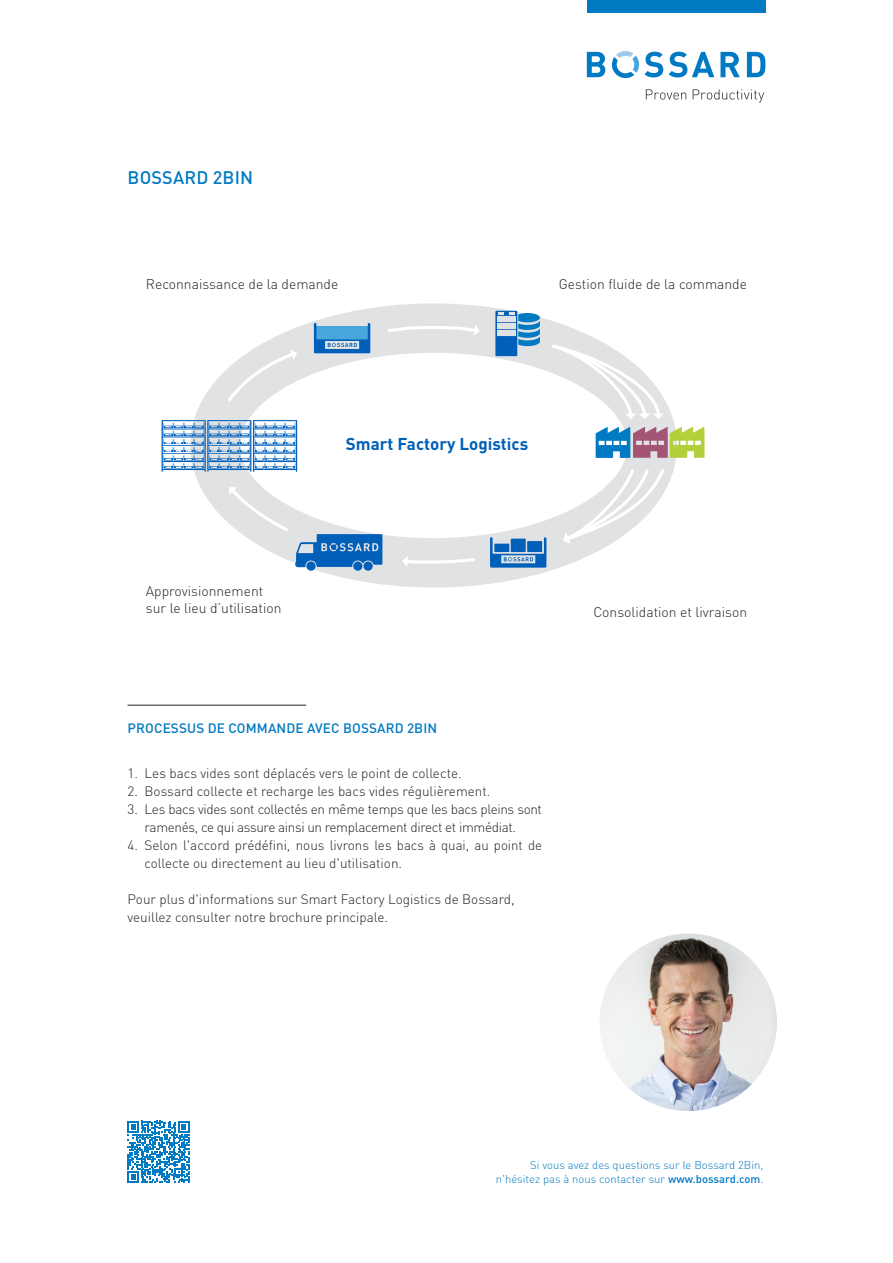
<style>
.page{position:relative;width:893px;height:1263px;background:#fff}
.page>*{position:absolute;margin:0;border:0;box-sizing:border-box;transform-origin:0 0}
.t1{font:500 18px "DINOT";letter-spacing:.01em;color:#007ac2}
.t2{font:700 16.95px "DINOT";color:#005fb9}
.t3{font:300 13.95px/16.6px "DINOT";color:#231f20}
.t4{font:300 13.5px/18px "DINOT";color:#231f20}
.t5{font:300 13.5px/18px "DINOT";letter-spacing:-.025em;color:#231f20}
.t6{font:500 13.5px "DINOT";letter-spacing:.01em;color:#007ac2}
.t7{font:300 11.25px/13.5px "DINOT";color:#007ac2;text-align:right}
.s1{font-weight:500}
</style>
<div class="page">
<svg style="left:646px;top:89px;width:40px;height:11px"></svg>
<svg style="left:693px;top:89px;width:71px;height:13px"></svg>
<svg style="left:587px;top:52px;width:18px;height:25px"></svg>
<svg style="left:669px;top:52px;width:45px;height:25px"></svg>
<svg style="left:720px;top:52px;width:20px;height:25px"></svg>
<svg style="left:747px;top:52px;width:18px;height:25px"></svg>
<svg style="left:612px;top:51px;width:51px;height:28px"></svg>
<div style="left:587px;top:0;width:178px;height:13px;background:#007ac2"></div>
<svg style="left:127px;top:1121px;width:63px;height:62px"></svg>
<img style="left:599px;top:933px;width:178px;height:178px;border-radius:89px">
<svg style="left:162px;top:303px;width:542px;height:284px"></svg>
<hr style="left:128px;top:705px;width:178px;height:1px;background:#231f20">
<h1 class="t1" style="left:128px;top:165px;width:127px">BOSSARD 2BIN</h1>
<p class="t3" style="left:146px;top:275px;width:194px">Reconnaissance de la demande</p>
<p class="t3" style="left:559px;top:275px;width:190px">Gestion fluide de la commande</p>
<p class="t2" style="left:346px;top:432px;width:184px">Smart Factory Logistics</p>
<p class="t3" style="left:146px;top:582px;width:137px">Approvisionnement sur le lieu d’utilisation</p>
<p class="t6" style="left:128px;top:719px;width:311px">PROCESSUS DE COMMANDE AVEC BOSSARD 2BIN</p>
<p class="t4" style="left:128px;top:763px;width:336px">1. Les bacs vides sont déplacés vers le point de collecte.</p>
<p class="t4" style="left:128px;top:781px;width:364px">2. Bossard collecte et recharge les bacs vides régulièrement.</p>
<p class="t5" style="left:145px;top:799px;width:399px;text-indent:-17px">3. Les bacs vides sont collectés en même temps que les bacs pleins sont ramenés, ce qui assure ainsi un remplacement direct et immédiat.</p>
<p class="t4" style="left:145px;top:835px;width:399px;text-indent:-17px">4. Selon l'accord prédéfini, nous livrons les bacs à quai, au point de collecte ou directement au lieu d'utilisation.</p>
<p class="t4" style="left:128px;top:889px;width:388px">Pour plus d'informations sur Smart Factory Logistics de Bossard, veuillez consulter notre brochure principale.</p>
<p class="t3" style="left:593px;top:603px;width:155px">Consolidation et livraison</p>
<p class="t7" style="left:496px;top:1158px;width:269px">Si vous avez des questions sur le Bossard 2Bin, n'hésitez pas à nous contacter sur <span class="s1">www.bossard.com</span>.</p>
</div>
